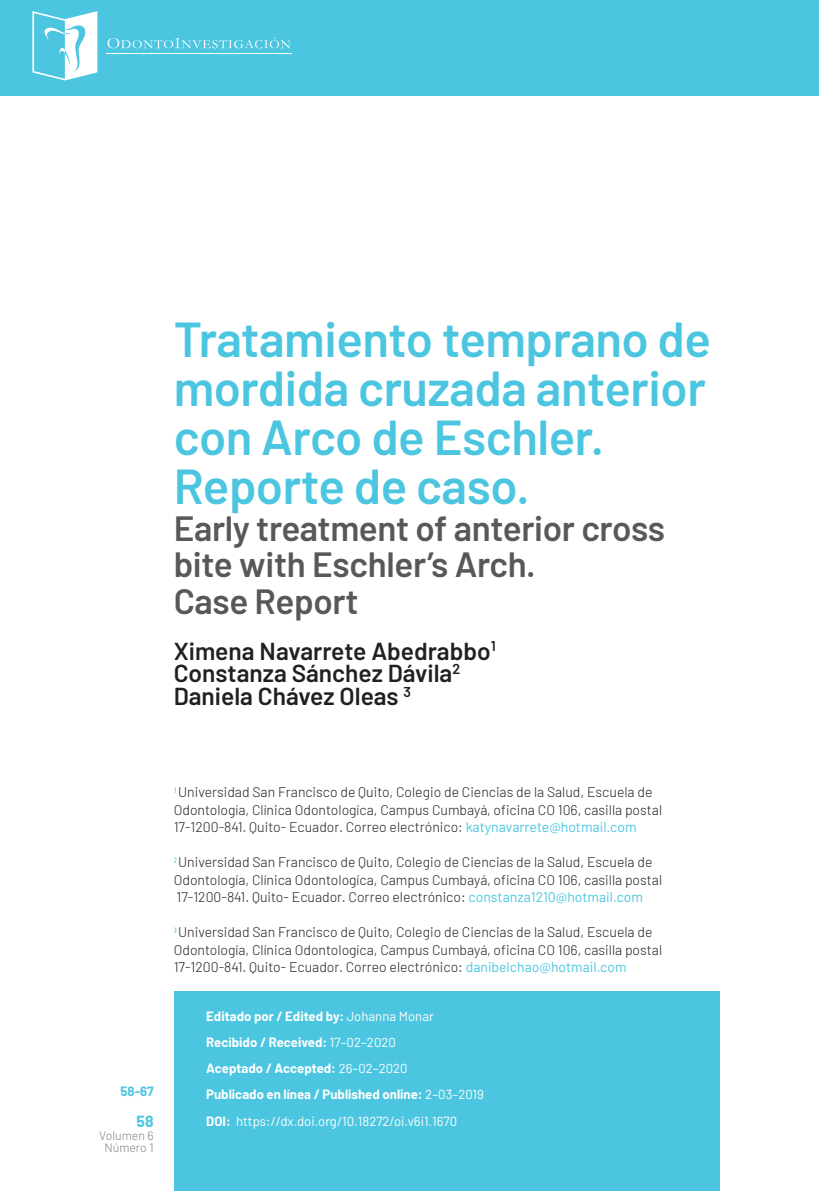
<style>
.page{position:relative;width:819px;height:1191px;background:#fff}
.page>*{position:absolute;margin:0;border:0;box-sizing:border-box;transform-origin:0 0}
.tema{font:600 49px/49px "Barlow";letter-spacing:-.01em;color:#4cc6e0}
.tema_inglés{font:600 35px/36.8px "Barlow";letter-spacing:-.01em;color:#57585a}
.autores_portadillas{font:600 24.5px "Barlow";color:#231f20}
.t1{font:700 15.75px "Barlow";color:#4cc6e0}
.afiliaciones{font:300 14px/17.5px "Barlow";color:#231f20}
.t2{font:700 13.12px "Barlow";color:#fff}
.t3{font:13.12px "Barlow";color:#fff}
.t4{font:700 13.12px "Barlow";color:#4cc6e0}
.t5{font:300 12.25px "Barlow";color:#808285}
.s1{font-weight:400;color:#4cc6e0}
.s2{font-weight:400}
.s3{font-weight:700}
</style>
<div class="page">
<div style="left:174px;top:991px;width:545px;height:200px;background:#4cc6e0"></div>
<div style="left:0;top:0;width:819px;height:96px;background:#4cc6e0"></div>
<svg style="left:107px;top:38px;width:183px;height:10px"></svg>
<hr style="left:106px;top:53px;width:185px;height:1px;background:#fff">
<svg style="left:32px;top:11px;width:65px;height:69px"></svg>
<p class="tema" style="left:174px;top:310px;width:538px">Tratamiento temprano de mordida cruzada anterior con Arco de Eschler.<br>Reporte de caso.</p>
<p class="tema_inglés" style="left:174px;top:507px;width:493px">Early treatment of anterior cross bite with Eschler’s Arch.</p>
<p class="tema_inglés" style="left:174px;top:580px;width:186px">Case Report</p>
<p class="autores_portadillas" style="left:174px;top:633px;width:323px">Ximena Navarrete Abedrabbo<sup>1</sup></p>
<p class="autores_portadillas" style="left:174px;top:655px;width:288px">Constanza Sánchez Dávila<sup>2</sup></p>
<p class="autores_portadillas" style="left:174px;top:678px;width:239px">Daniela Chávez Oleas <sup>3</sup></p>
<p class="afiliaciones" style="left:174px;top:782px;width:490px"><sup>1</sup> Universidad San Francisco de Quito, Colegio de Ciencias de la Salud, Escuela de<br>Odontología, Clínica Odontologíca, Campus Cumbayá, oficina CO 106, casilla postal<br>17-1200-841. Quito- Ecuador. Correo electrónico: <span class="s1">katynavarrete@hotmail.com</span></p>
<p class="afiliaciones" style="left:174px;top:852px;width:490px"><sup>2</sup> Universidad San Francisco de Quito, Colegio de Ciencias de la Salud, Escuela de<br>Odontología, Clínica Odontologíca, Campus Cumbayá, oficina CO 106, casilla postal<br>17-1200-841. Quito- Ecuador. Correo electrónico: <span class="s1">constanza1210@hotmail.com</span></p>
<p class="afiliaciones" style="left:174px;top:922px;width:490px"><sup>3</sup> Universidad San Francisco de Quito, Colegio de Ciencias de la Salud, Escuela de<br>Odontología, Clínica Odontologíca, Campus Cumbayá, oficina CO 106, casilla postal<br>17-1200-841. Quito- Ecuador. Correo electrónico: <span class="s1">danibelchao@hotmail.com</span></p>
<p class="t2" style="left:206px;top:1006px;width:229px">Editado por / Edited by: <span class="s2">Johanna Monar</span></p>
<p class="t2" style="left:206px;top:1032px;width:191px">Recibido / Received: <span class="s2">17–02–2020</span></p>
<p class="t2" style="left:206px;top:1058px;width:203px">Aceptado / Accepted: <span class="s2">26–02–2020</span></p>
<p class="t2" style="left:206px;top:1085px;width:279px">Publicado en línea / Published online: <span class="s2">2–03–2019</span></p>
<p class="t3" style="left:206px;top:1111px;width:252px"><span class="s3">DOI:</span> https://dx.doi.org/10.18272/oi.v6i1.1670</p>
<p class="t3" style="left:347px;top:1006px;width:83px">adfasdf sdfad</p>
<p class="t3" style="left:334px;top:1032px;width:63px">0/ 8/ 16.</p>
<p class="t3" style="left:339px;top:1059px;width:62px">31/06/2017</p>
<p class="t3" style="left:422px;top:1085px;width:38px">15/ 4/</p>
<p class="t3" style="left:478px;top:1085px;width:8px">8</p>
<p class="t4" style="left:120px;top:1081px;width:35px">58-67</p>
<p class="t1" style="left:137px;top:1110px;width:19px">58</p>
<p class="t3" style="left:233px;top:1111px;width:40px">asdfad</p>
<p class="t5" style="left:99px;top:1126px;width:56px">Volumen 6</p>
<p class="t5" style="left:104px;top:1138px;width:51px">Número 1</p>
</div>
